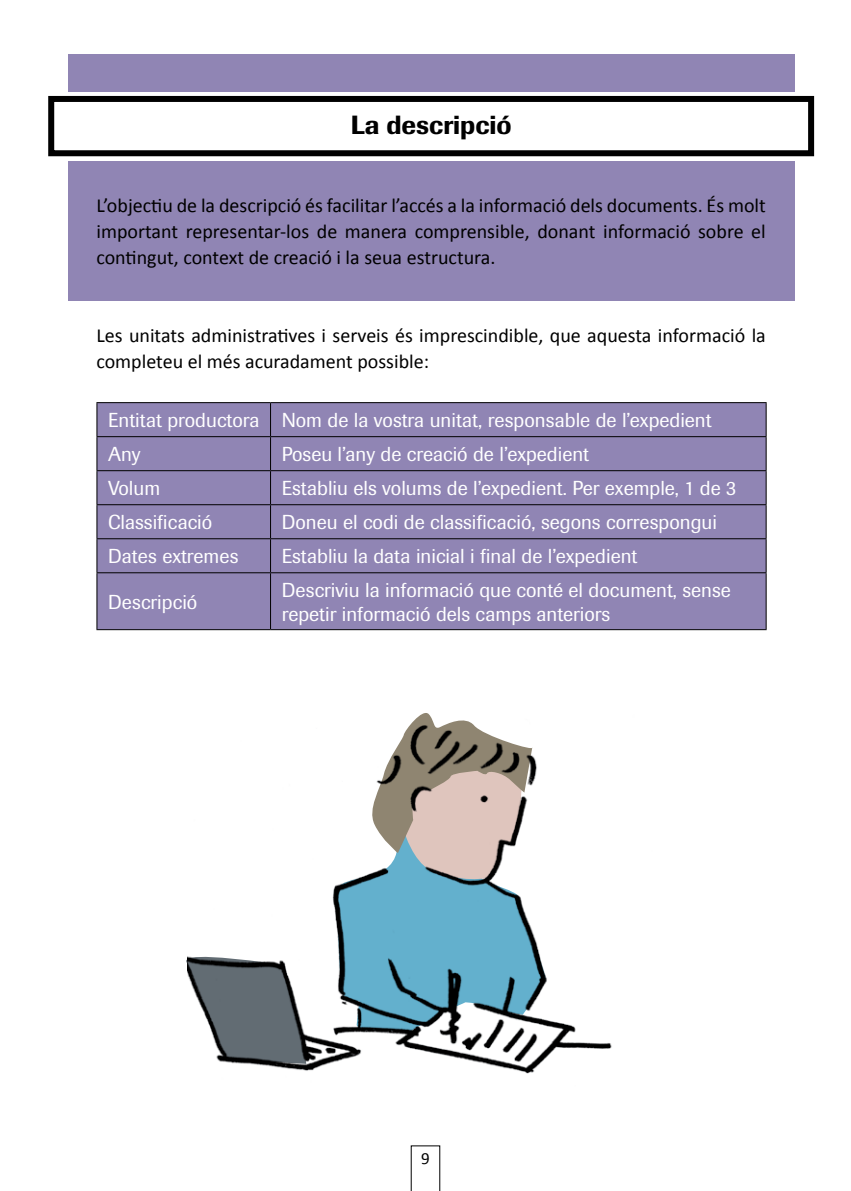
<style>
.page{position:relative;width:851px;height:1191px;background:#fff}
.page>*{position:absolute;margin:0;border:0;box-sizing:border-box;transform-origin:0 0}
.t1{font:500 26px "Imago";color:#000}
.t2{font:20px/34px "Imago";color:#fff}
.t3{font:20px/26px "Calibri";color:#000;text-align:justify}
.t4{font:17px "Calibri";color:#000}
</style>
<div class="page">
<svg style="left:410px;top:1145px;width:30px;height:46px"></svg>
<div style="left:68px;top:54px;width:726px;height:246px;background:#9085b4"></div>
<svg style="left:48px;top:92px;width:767px;height:68px;fill:#fff"></svg>
<div style="left:51px;top:99px;width:760px;height:54px;background:#fff"></div>
<div style="left:48px;top:96px;width:766px;height:60px;border:6px solid #000"></div>
<div style="left:97px;top:403px;width:668px;height:226px;background:#9085b4"></div>
<hr style="left:96px;top:402px;width:174px;height:1px;background:#000">
<hr style="left:96px;top:403px;width:1px;height:33px;background:#000">
<hr style="left:270px;top:402px;width:496px;height:1px;background:#000">
<hr style="left:270px;top:403px;width:1px;height:33px;background:#000">
<hr style="left:765px;top:403px;width:1px;height:33px;background:#000">
<hr style="left:96px;top:436px;width:174px;height:1px;background:#000">
<hr style="left:96px;top:437px;width:1px;height:33px;background:#000">
<hr style="left:270px;top:436px;width:496px;height:1px;background:#000">
<hr style="left:270px;top:437px;width:1px;height:33px;background:#000">
<hr style="left:765px;top:437px;width:1px;height:33px;background:#000">
<hr style="left:96px;top:470px;width:174px;height:1px;background:#000">
<hr style="left:96px;top:471px;width:1px;height:33px;background:#000">
<hr style="left:270px;top:470px;width:496px;height:1px;background:#000">
<hr style="left:270px;top:471px;width:1px;height:33px;background:#000">
<hr style="left:765px;top:471px;width:1px;height:33px;background:#000">
<hr style="left:96px;top:504px;width:174px;height:1px;background:#000">
<hr style="left:96px;top:505px;width:1px;height:33px;background:#000">
<hr style="left:270px;top:504px;width:496px;height:1px;background:#000">
<hr style="left:270px;top:505px;width:1px;height:33px;background:#000">
<hr style="left:765px;top:505px;width:1px;height:33px;background:#000">
<hr style="left:96px;top:538px;width:174px;height:1px;background:#000">
<hr style="left:96px;top:539px;width:1px;height:33px;background:#000">
<hr style="left:270px;top:538px;width:496px;height:1px;background:#000">
<hr style="left:270px;top:539px;width:1px;height:33px;background:#000">
<hr style="left:765px;top:539px;width:1px;height:33px;background:#000">
<hr style="left:96px;top:572px;width:174px;height:1px;background:#000">
<hr style="left:96px;top:573px;width:1px;height:56px;background:#000">
<hr style="left:270px;top:572px;width:496px;height:1px;background:#000">
<hr style="left:270px;top:573px;width:1px;height:56px;background:#000">
<hr style="left:765px;top:573px;width:1px;height:56px;background:#000">
<hr style="left:96px;top:629px;width:174px;height:1px;background:#000">
<hr style="left:270px;top:629px;width:496px;height:1px;background:#000">
<img style="left:187px;top:713px;width:425px;height:361px">
<h1 class="t1" style="left:350px;top:109px;width:162px">La descripció</h1>
<p class="t3" style="left:96px;top:191px;width:670px">L’objectiu de la descripció és facilitar l’accés a la informació dels documents. És molt important representar-los de manera comprensible, donant informació sobre el contingut, context de creació i la seua estructura.</p>
<p class="t3" style="left:96px;top:321px;width:670px">Les unitats administratives i serveis és imprescindible, que aquesta informació la completeu el més acuradament possible:</p>
<p class="t2" style="left:108px;top:403px;width:605px">Entitat productora Nom de la vostra unitat, responsable de l’expedient<br>Any</p>
<p class="t2" style="left:282px;top:437px;width:309px">Poseu l’any de creació de l’expedient</p>
<p class="t2" style="left:108px;top:471px;width:54px">Volum</p>
<p class="t2" style="left:282px;top:471px;width:456px">Establiu els volums de l’expedient. Per exemple, 1 de 3</p>
<p class="t2" style="left:108px;top:505px;width:106px">Classificació</p>
<p class="t2" style="left:282px;top:505px;width:437px">Doneu el codi de classificació, segons correspongui</p>
<p class="t2" style="left:108px;top:539px;width:132px">Dates extremes</p>
<p class="t2" style="left:282px;top:539px;width:357px">Establiu la data inicial i final de l’expedient</p>
<p class="t2" style="left:108px;top:585px;width:91px">Descripció</p>
<p class="t2" style="left:282px;top:578px;width:450px;line-height:24px">Descriviu la informació que conté el document, sense repetir informació dels camps anteriors</p>
<p class="t4" style="left:421px;top:1147px;width:10px">9</p>
</div>
